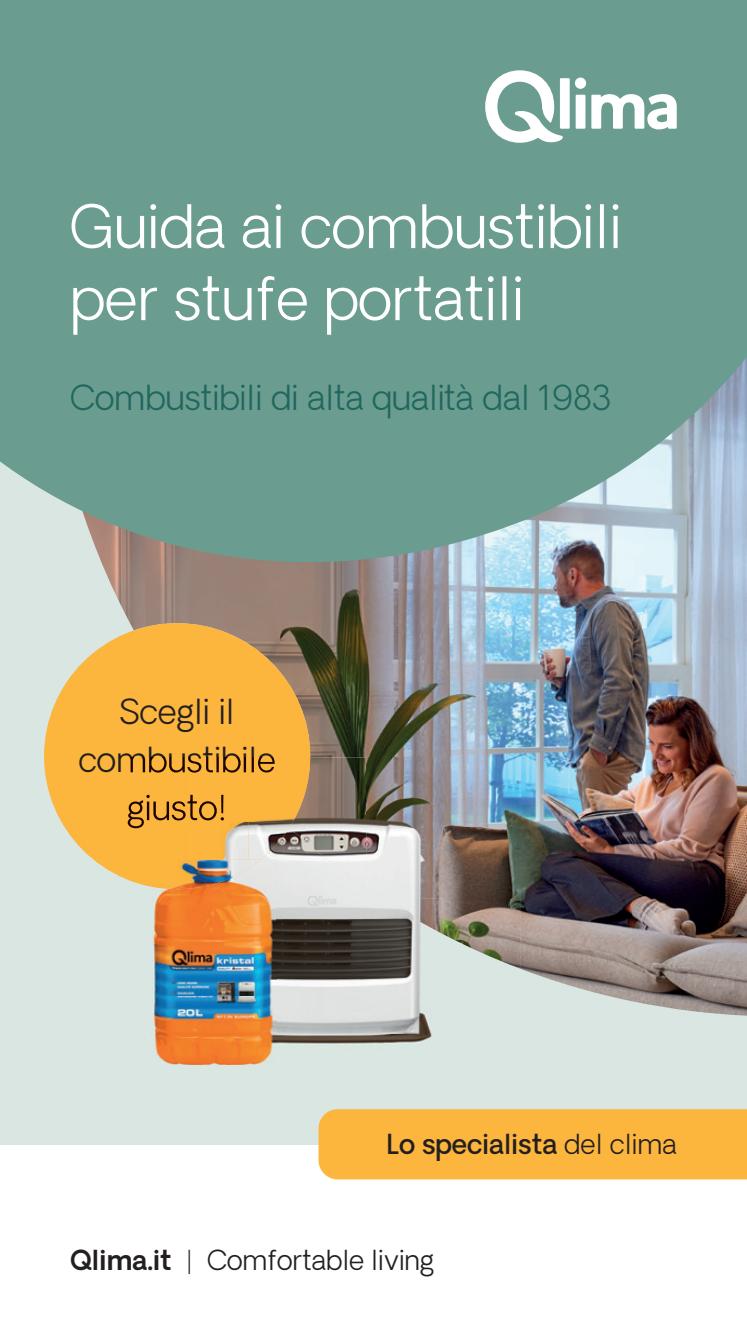
<style>
.page{position:relative;width:747px;height:1340px;background:#fff}
.page>*{position:absolute;margin:0;border:0;box-sizing:border-box;transform-origin:0 0}
.t1{font:300 58.5px/72px "Oakes Grotesk";color:#fff}
.t2{font:300 33.75px "Oakes Grotesk";color:#21675f}
.t3{font:300 33.75px/47.9px "Oakes Grotesk";color:#231f20;text-align:center}
.t4{font:300 27px "Oakes Grotesk";color:#231f20}
.t5{font:500 27px "Oakes Grotesk";color:#231f20}
.s1{font-weight:300}
.s2{font-weight:600}
</style>
<div class="page">
<div style="left:0;top:0;width:746px;height:1144px;background:#dae6e2"></div>
<div style="left:318px;top:1109px;width:428px;height:70px;background:#fcb53d"></div>
<img style="left:46px;top:588px;width:679px;height:426px">
<svg style="left:0;top:0;width:746px;height:588px;background:#74a196"></svg>
<div style="left:44px;top:623px;width:266px;height:266px;background:#fcb53d;border-radius:50%"></div>
<img style="left:125px;top:886px;width:26px;height:128px">
<img style="left:276px;top:859px;width:7px;height:37px">
<img style="left:283px;top:859px;width:79px;height:37px">
<img style="left:362px;top:888px;width:4px;height:8px">
<img style="left:276px;top:896px;width:165px;height:69px">
<img style="left:441px;top:934px;width:2px;height:31px">
<img style="left:276px;top:965px;width:244px;height:69px">
<img style="left:172px;top:1034px;width:260px;height:31px">
<img style="left:292px;top:757px;width:228px;height:70px">
<img style="left:289px;top:827px;width:77px;height:61px">
<img style="left:366px;top:827px;width:154px;height:71px">
<img style="left:381px;top:898px;width:62px;height:36px">
<img style="left:443px;top:898px;width:77px;height:70px">
<img style="left:127px;top:772px;width:119px;height:50px">
<img style="left:249px;top:757px;width:61px;height:65px">
<img style="left:125px;top:822px;width:22px;height:64px">
<img style="left:222px;top:822px;width:70px;height:37px">
<img style="left:129px;top:757px;width:147px;height:15px">
<img style="left:128px;top:794px;width:96px;height:34px">
<img style="left:151px;top:886px;width:63px;height:178px">
<img style="left:214px;top:859px;width:62px;height:205px">
<img style="left:151px;top:860px;width:55px;height:29px">
<img style="left:206px;top:859px;width:54px;height:27px">
<div style="left:559px;top:78px;width:10px;height:51px;background:#fff"></div>
<svg style="left:574px;top:78px;width:102px;height:51px;background:#acc8c0"></svg>
<svg style="left:485px;top:70px;width:79px;height:73px;background:#afcac3"></svg>
<p class="t1" style="left:70px;top:192px;width:552px">Guida ai combustibili per stufe portatili</p>
<p class="t2" style="left:70px;top:376px;width:543px">Combustibili di alta qualità dal 1983</p>
<p class="t3" style="left:78px;top:689px;width:199px">Scegli il combustibile</p>
<p class="t5" style="left:386px;top:1126px;width:291px">Lo specialista <span class="s1">del clima</span></p>
<p class="t4" style="left:70px;top:1242px;width:365px"><span class="s2">Qlima.it</span> | Comfortable living</p>
</div>
